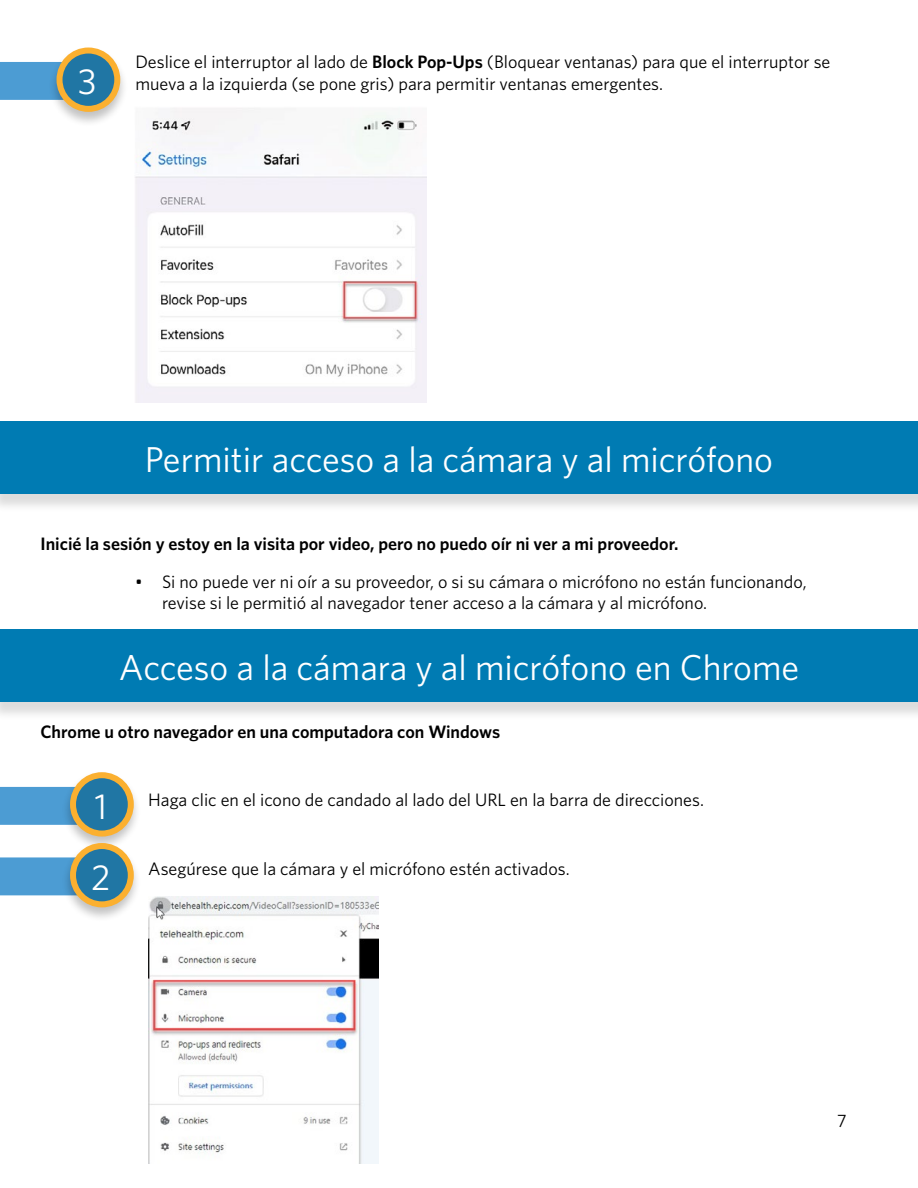
<style>
.page{position:relative;width:918px;height:1188px;background:#fff}
.page>*{position:absolute;margin:0;border:0;box-sizing:border-box;transform-origin:0 0}
.t1{font:36px/70.8px "Whitney";color:#fff}
.t2{font:18px/21.6px "Whitney";color:#000}
.t3{font:600 18px "Whitney";color:#000}
.s1{font-weight:600}
</style>
<div class="page">
<div style="left:0;top:62px;width:48px;height:38px;background:#4c9cd3"></div>
<div style="left:48px;top:46px;width:81px;height:81px;background:#000;opacity:.24"></div>
<div style="left:60px;top:51px;width:57px;height:58px;background:#2076a4;border-radius:50%"></div>
<div style="left:57px;top:48px;width:63px;height:64px;border:6px solid #fbb030;border-radius:50%"></div>
<img style="left:135px;top:108px;width:292px;height:295px">
<div style="left:0;top:423px;width:918px;height:90px;background:#000;opacity:.14"></div>
<div style="left:0;top:421px;width:918px;height:73px;background:#007bb3"></div>
<div style="left:0;top:631px;width:918px;height:90px;background:#000;opacity:.14"></div>
<div style="left:0;top:629px;width:918px;height:73px;background:#007bb3"></div>
<div style="left:0;top:787px;width:62px;height:38px;background:#4c9cd3"></div>
<div style="left:62px;top:771px;width:80px;height:80px;background:#000;opacity:.24"></div>
<div style="left:73px;top:775px;width:58px;height:59px;background:#2076a4;border-radius:50%"></div>
<div style="left:70px;top:772px;width:64px;height:65px;border:6px solid #fbb030;border-radius:50%"></div>
<div style="left:0;top:857px;width:62px;height:38px;background:#4c9cd3"></div>
<div style="left:62px;top:842px;width:80px;height:80px;background:#000;opacity:.24"></div>
<div style="left:73px;top:846px;width:58px;height:58px;background:#2076a4;border-radius:50%"></div>
<div style="left:70px;top:843px;width:64px;height:64px;border:6px solid #fbb030;border-radius:50%"></div>
<img style="left:148px;top:896px;width:230px;height:268px">
<h1 class="t1" style="left:78px;top:45px;width:20px">3</h1>
<p class="t2" style="left:135px;top:50px;width:697px">Deslice el interruptor al lado de <span class="s1">Block Pop-Ups</span> (Bloquear ventanas) para que el interruptor se mueva a la izquierda (se pone gris) para permitir ventanas emergentes.</p>
<h1 class="t1" style="left:145px;top:423px;width:630px">Permitir acceso a la cámara y al micrófono</h1>
<p class="t3" style="left:40px;top:531px;width:640px">Inicié la sesión y estoy en la visita por video, pero no puedo oír ni ver a mi proveedor.</p>
<p class="t2" style="left:162px;top:570px;width:646px;text-indent:-27px">• Si no puede ver ni oír a su proveedor, o si su cámara o micrófono no están funcionando, revise si le permitió al navegador tener acceso a la cámara y al micrófono.</p>
<h1 class="t1" style="left:119px;top:631px;width:682px">Acceso a la cámara y al micrófono en Chrome</h1>
<p class="t3" style="left:40px;top:720px;width:461px">Chrome u otro navegador en una computadora con Windows</p>
<h1 class="t1" style="left:91px;top:770px;width:21px">1<br>2</h1>
<p class="t2" style="left:148px;top:788px;width:557px">Haga clic en el icono de candado al lado del URL en la barra de direcciones.</p>
<p class="t2" style="left:148px;top:858px;width:423px">Asegúrese que la cámara y el micrófono estén activados.</p>
<p class="t2" style="left:837px;top:1110px;width:11px">7</p>
</div>
